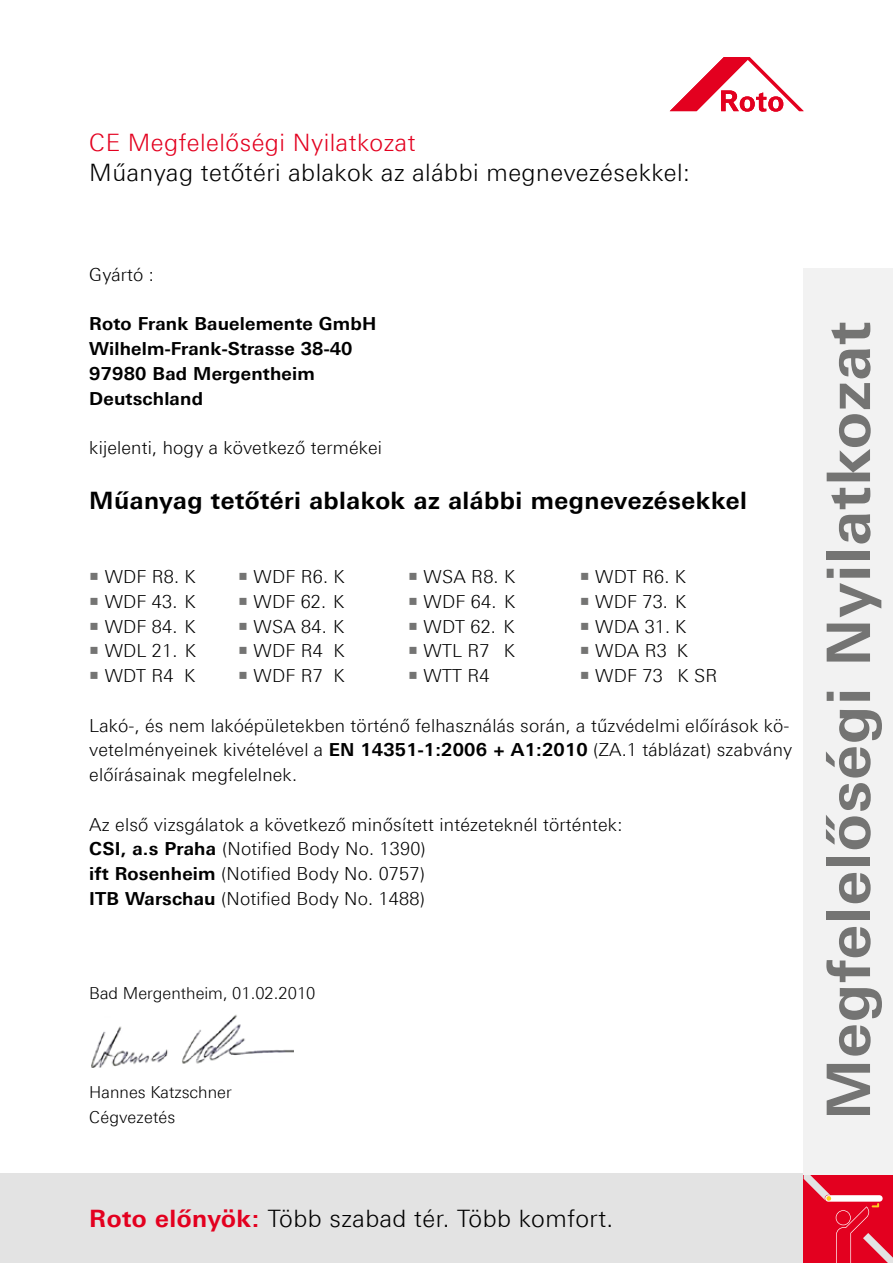
<style>
.page{position:relative;width:893px;height:1263px;background:#fff}
.page>*{position:absolute;margin:0;border:0;box-sizing:border-box;transform-origin:0 0}
.t1{font:700 60px "LT Univers Basic";letter-spacing:.02em;color:#747473}
.t2{font:300 24px "LT Univers Basic";letter-spacing:.02em;color:#000}
.t3{font:700 24px "LT Univers Basic";letter-spacing:.02em;color:#000}
.t4{font:300 24px "LT Univers Basic";letter-spacing:.02em;color:#e3001f}
.t5{font:300 18px/24.8px "LT Univers Basic";letter-spacing:.01em;color:#000}
.t6{font:700 18px/24.8px "LT Univers Basic";letter-spacing:.01em;color:#000}
.t7{font:300 16.5px/24.8px "LT Univers Basic";color:#000}
.s1{color:#747473}
.s2{font-weight:700}
.s3{font-weight:700;color:#e3001f}
</style>
<div class="page">
<img style="left:91px;top:1014px;width:203px;height:54px">
<svg style="left:670px;top:57px;width:134px;height:55px"></svg>
<div style="left:0;top:1174px;width:804px;height:89px;background:#e3e3e3"></div>
<svg style="left:804px;top:1174px;width:89px;height:89px;background:#e4203a"></svg>
<div style="left:804px;top:268px;width:89px;height:906px;background:#f2f2f2"></div>
<h2 class="t4" style="left:89px;top:129px;width:328px">CE Megfelelőségi Nyilatkozat</h2>
<h2 class="t2" style="left:89px;top:159px;width:602px">Műanyag tetőtéri ablakok az alábbi megnevezésekkel:</h2>
<p class="t5" style="left:89px;top:262px;width:66px">Gyártó :</p>
<p class="t6" style="left:89px;top:311px;width:289px">Roto Frank Bauelemente GmbH<br>Wilhelm-Frank-Strasse 38-40<br>97980 Bad Mergentheim<br>Deutschland</p>
<p class="t5" style="left:89px;top:435px;width:294px">kijelenti, hogy a következő termékei</p>
<h2 class="t3" style="left:89px;top:486px;width:659px">Műanyag tetőtéri ablakok az alábbi megnevezésekkel</h2>
<p class="t5" style="left:89px;top:564px;width:108px"><span class="s1">○</span> WDF R8. K</p>
<p class="t5" style="left:238px;top:564px;width:108px"><span class="s1">○</span> WDF R6. K</p>
<p class="t5" style="left:408px;top:564px;width:108px"><span class="s1">○</span> WSA R8. K</p>
<p class="t5" style="left:580px;top:564px;width:108px"><span class="s1">○</span> WDT R6. K</p>
<p class="t5" style="left:89px;top:589px;width:108px"><span class="s1">○</span> WDF 43. K</p>
<p class="t5" style="left:238px;top:589px;width:108px"><span class="s1">○</span> WDF 62. K</p>
<p class="t5" style="left:408px;top:589px;width:109px"><span class="s1">○</span> WDF 64. K</p>
<p class="t5" style="left:580px;top:589px;width:108px"><span class="s1">○</span> WDF 73. K</p>
<p class="t5" style="left:89px;top:614px;width:108px"><span class="s1">○</span> WDF 84. K</p>
<p class="t5" style="left:238px;top:614px;width:108px"><span class="s1">○</span> WSA 84. K</p>
<p class="t5" style="left:408px;top:614px;width:108px"><span class="s1">○</span> WDT 62. K</p>
<p class="t5" style="left:580px;top:614px;width:108px"><span class="s1">○</span> WDA 31. K</p>
<p class="t5" style="left:89px;top:638px;width:108px"><span class="s1">○</span> WDL 21. K</p>
<p class="t5" style="left:238px;top:638px;width:108px"><span class="s1">○</span> WDF R4 K</p>
<p class="t5" style="left:408px;top:638px;width:108px"><span class="s1">○</span> WTL R7 K</p>
<p class="t5" style="left:580px;top:638px;width:110px"><span class="s1">○</span> WDA R3 K</p>
<p class="t5" style="left:89px;top:663px;width:108px"><span class="s1">○</span> WDT R4 K</p>
<p class="t5" style="left:238px;top:663px;width:108px"><span class="s1">○</span> WDF R7 K</p>
<p class="t5" style="left:408px;top:663px;width:83px"><span class="s1">○</span> WTT R4</p>
<p class="t5" style="left:580px;top:663px;width:139px"><span class="s1">○</span> WDF 73 K SR</p>
<p class="t5" style="left:89px;top:713px;width:704px">Lakó-, és nem lakóépületekben történő felhasználás során, a tűzvédelmi előírások kö&shy;vetelményeinek kivételével a <span class="s2">EN 14351-1:2006 + A1:2010</span> (ZA.1 táblázat) szabvány előírásainak megfelelnek.</p>
<p class="t5" style="left:89px;top:812px;width:535px">Az első vizsgálatok a következő minősített intézeteknél történtek:<br><span class="s2">CSI, a.s Praha</span> (Notified Body No. 1390)<br><span class="s2">ift Rosenheim</span> (Notified Body No. 0757)<br><span class="s2">ITB Warschau</span> (Notified Body No. 1488)</p>
<p class="t7" style="left:89px;top:981px;width:228px">Bad Mergentheim, 01.02.2010</p>
<p class="t7" style="left:89px;top:1080px;width:144px">Hannes Katzschner<br>Cégvezetés</p>
<h2 class="t2" style="left:89px;top:1204px;width:525px"><span class="s3">Roto előnyök:</span> Több szabad tér. Több komfort.</h2>
<h1 class="t1" style="left:813px;top:1120px;width:800px;rotate:-90deg">Megfelelőségi Nyilatkozat</h1>
</div>
